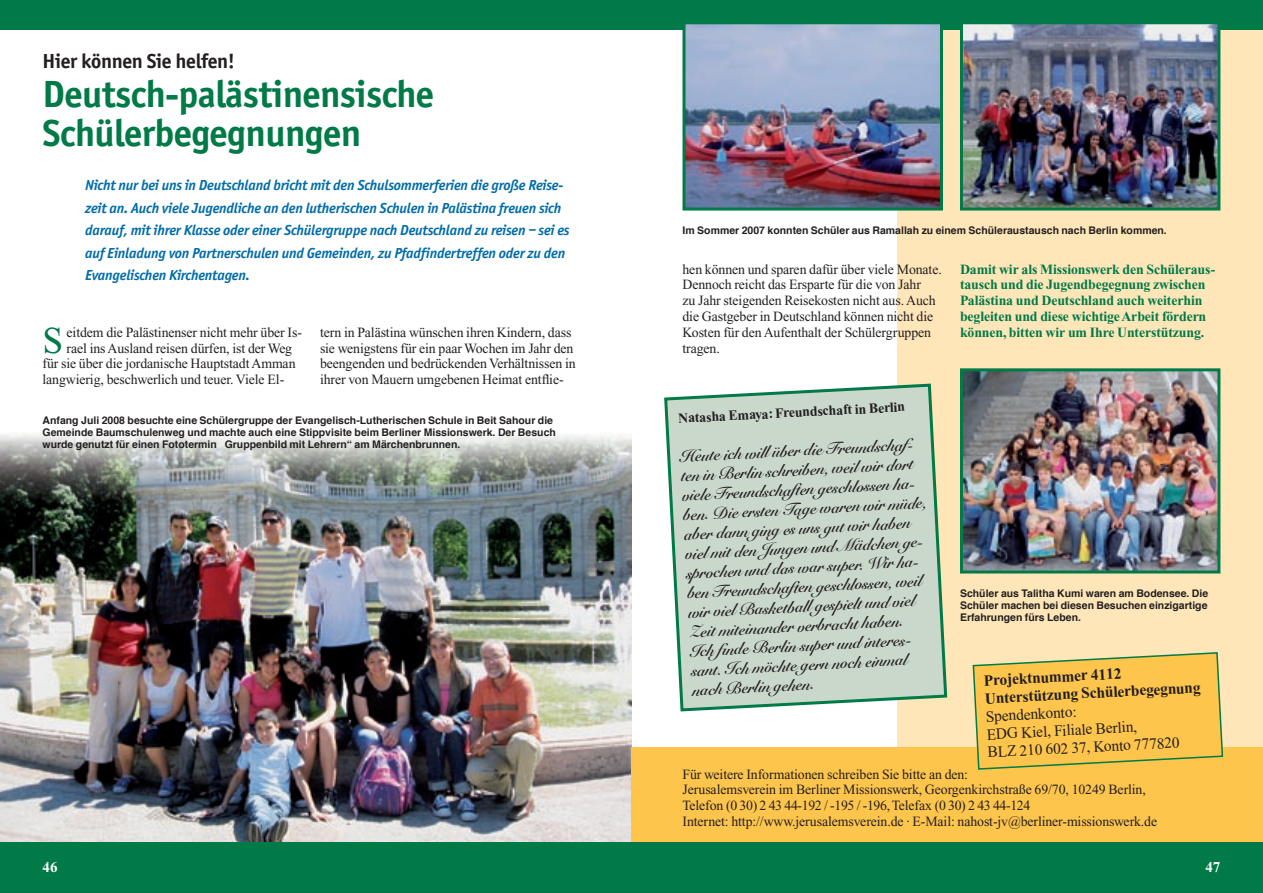
<style>
.page{position:relative;width:1263px;height:893px;background:#fff}
.page>*{position:absolute;margin:0;border:0;box-sizing:border-box;transform-origin:0 0}
.t1{font:700 39px/39px "Officina Sans";letter-spacing:-.015em;color:#017a47}
.t2{font:37.95px "Times New Roman";color:#017a47}
.t3{font:700 21px "Officina Sans";letter-spacing:-.015em;color:#231f20}
.t4{font:700 16.5px/19.5px "Snell Roundhand";color:#231f20}
.t5{font:15.75px/18px "Times New Roman";color:#231f20}
.t6{font:700 15.75px/18px "Times New Roman";color:#231f20}
.t7{font:italic 700 15px/22.5px "Officina Sans";letter-spacing:-.015em;color:#006ca9}
.t8{font:700 15px "Times New Roman";color:#fff}
.t9{font:14.1px/15.8px "Times New Roman";letter-spacing:-.01em;color:#231f20}
.t10{font:700 14.1px/15.8px "Times New Roman";letter-spacing:-.01em;color:#017a47}
.t11{font:700 14.1px "Times New Roman";color:#231f20}
.t12{font:700 10.5px/12px "Helvetica";color:#231f20}
</style>
<div class="page">
<img style="left:0;top:434px;width:631px;height:408px">
<div style="left:897px;top:0;width:366px;height:893px;background:#fee6b9"></div>
<div style="left:0;top:0;width:1263px;height:30px;background:#017a47"></div>
<div style="left:631px;top:747px;width:632px;height:111px;background:#fec54d"></div>
<div style="left:0;top:842px;width:1263px;height:51px;background:#017a47"></div>
<svg style="left:972px;top:652px;width:252px;height:118px"></svg>
<img style="left:686px;top:25px;width:253px;height:182px">
<div style="left:682px;top:21px;width:261px;height:190px;border:3px solid #017a47"></div>
<img style="left:964px;top:372px;width:252px;height:197px">
<div style="left:960px;top:368px;width:260px;height:205px;border:3px solid #017a47"></div>
<img style="left:964px;top:25px;width:252px;height:182px">
<div style="left:960px;top:21px;width:260px;height:190px;border:3px solid #017a47"></div>
<svg style="left:664px;top:383px;width:284px;height:329px;background:#c7d7c8"></svg>
<h3 class="t3" style="left:43px;top:49px;width:194px">Hier können Sie helfen!</h3>
<h1 class="t1" style="left:43px;top:75px;width:393px">Deutsch-palästinensische<br>Schülerbegegnungen</h1>
<p class="t7" style="left:85px;top:174px;width:486px">Nicht nur bei uns in Deutschland bricht mit den Schulsommerferien die große Reise&shy;zeit an. Auch viele Jugendliche an den lutherischen Schulen in Palästina freuen sich darauf, mit ihrer Klasse oder einer Schülergruppe nach Deutschland zu reisen – sei es auf Einladung von Partnerschulen und Gemeinden, zu Pfadfindertreffen oder zu den Evangelischen Kirchentagen.</p>
<h2 class="t2" style="left:43px;top:319px;width:22px">S</h2>
<p class="t9" style="left:67px;top:324px;width:237px">eitdem die Palästinenser nicht mehr über Is-</p>
<p class="t9" style="left:67px;top:340px;width:227px">rael ins Ausland reisen dürfen, ist der Weg</p>
<p class="t9" style="left:43px;top:356px;width:255px">für sie über die jordanische Hauptstadt Amman</p>
<p class="t9" style="left:43px;top:372px;width:243px">langwierig, beschwerlich und teuer. Viele El-</p>
<p class="t9" style="left:320px;top:324px;width:257px">tern in Palästina wünschen ihren Kindern, dass sie wenigstens für ein paar Wochen im Jahr den beengenden und bedrückenden Verhältnissen in ihrer von Mauern umgebenen Heimat entflie-</p>
<p class="t12" style="left:43px;top:414px;width:515px">Anfang Juli 2008 besuchte eine Schülergruppe der Evangelisch-Lutherischen Schule in Beit Sahour die<br>Gemeinde Baumschulenweg und machte auch eine Stippvisite beim Berliner Missionswerk. Der Besuch wurde genutzt für einen Fototermin „Gruppenbild mit Lehrern“ am Märchenbrunnen.</p>
<p class="t12" style="left:682px;top:225px;width:486px">Im Sommer 2007 konnten Schüler aus Ramallah zu einem Schüleraustausch nach Berlin kommen.</p>
<p class="t9" style="left:682px;top:261px;width:261px">hen können und sparen dafür über viele Monate.<br>Dennoch reicht das Ersparte für die von Jahr<br>zu Jahr steigenden Reisekosten nicht aus. Auch die Gastgeber in Deutschland können nicht die Kosten für den Aufenthalt der Schülergruppen tragen.</p>
<p class="t10" style="left:960px;top:261px;width:257px">Damit wir als Missionswerk den Schüleraus&shy;tausch und die Jugendbegegnung zwischen Palästina und Deutschland auch weiterhin begleiten und diese wichtige Arbeit fördern können, bitten wir um Ihre Unterstützung.</p>
<p class="t11" style="left:678px;top:410px;width:229px;rotate:-3deg">Natasha Emaya: Freundschaft in Berlin</p>
<p class="t4" style="left:680px;top:447px;width:245px;rotate:-3deg">Heute ich will über die Freundschaf&shy;ten in Berlin schreiben, weil wir dort viele Freundschaften geschlossen ha&shy;ben. Die ersten Tage waren wir müde, aber dann ging es uns gut wir haben viel mit den Jungen und Mädchen ge&shy;sprochen und das war super. Wir ha&shy;ben Freundschaften geschlossen, weil wir viel Basketball gespielt und viel Zeit miteinander verbracht haben.<br>Ich fi nde Berlin super und interes&shy;sant. Ich möchte gern noch einmal nach Berlin gehen.</p>
<p class="t12" style="left:960px;top:588px;width:250px;text-align:justify">Schüler aus Talitha Kumi waren am Bodensee. Die Schüler machen bei diesen Besuchen einzigartige Erfahrungen fürs Leben.</p>
<p class="t6" style="left:983px;top:671px;width:217px;rotate:-3deg">Projektnummer 4112<br>Unterstützung Schülerbegegnung</p>
<p class="t5" style="left:985px;top:707px;width:194px;rotate:-3deg">Spendenkonto:<br>EDG Kiel, Filiale Berlin,<br>BLZ 210 602 37, Konto 777820</p>
<p class="t9" style="left:682px;top:766px;width:476px">Für weitere Informationen schreiben Sie bitte an den:<br>Jerusalemsverein im Berliner Missionswerk, Georgenkirchstraße 69/70, 10249 Berlin, Telefon (0 30) 2 43 44-192 / -195 / -196, Telefax (0 30) 2 43 44-124<br>Internet: http://www.jerusalemsverein.de · E-Mail: nahost-jv@berliner-missionswerk.de</p>
<p class="t8" style="left:43px;top:858px;width:16px">46</p>
<p class="t8" style="left:1205px;top:858px;width:16px">47</p>
</div>
